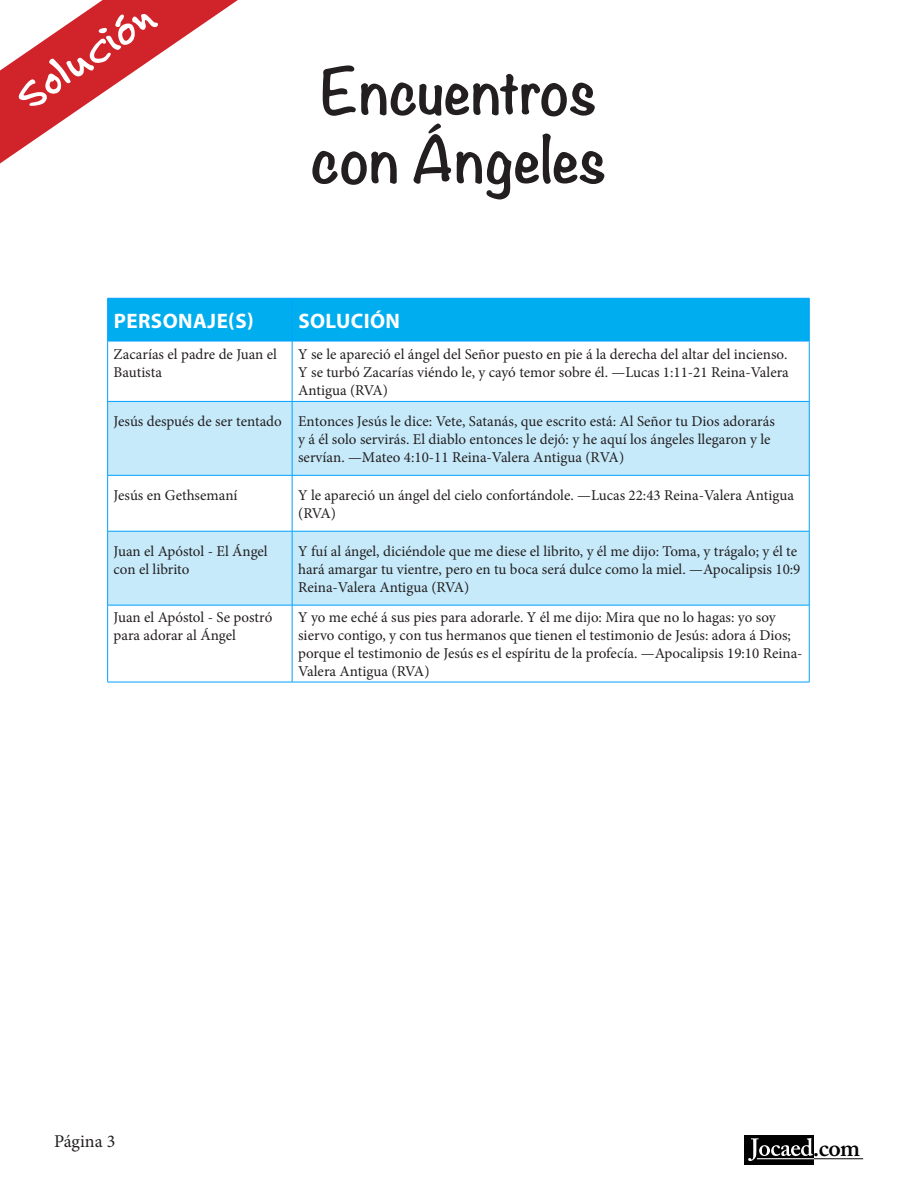
<style>
.page{position:relative;width:918px;height:1188px;background:#fff}
.page>*{position:absolute;margin:0;border:0;box-sizing:border-box;transform-origin:0 0}
.t1{font:700 57px/68.4px "Noteworthy";color:#231f20}
.t2{font:700 45.9px "Felt Tip Roman";color:#fff}
.t3{font:600 24.45px "Adobe Caslon Pro";color:#010101}
.t4{font:700 21px "Myriad Pro";letter-spacing:.02em;color:#fff}
.t5{font:18px "Minion Pro";letter-spacing:-.005em;color:#231f20}
.t6{font:15px/18px "Minion Pro";color:#231f20}
</style>
<div class="page">
<div style="left:744px;top:1135px;width:119px;height:30px;background:#010101"></div>
<div style="left:814px;top:1135px;width:49px;height:30px;background:#fff"></div>
<svg style="left:748px;top:1138px;width:111px;height:23px"></svg>
<hr style="left:757px;top:1158px;width:57px;height:1px;background:#fff">
<hr style="left:814px;top:1158px;width:49px;height:1px;background:#231f20">
<div style="left:108px;top:299px;width:701px;height:42px;background:#00aeef"></div>
<svg style="left:108px;top:402px;width:701px;height:203px;fill:#c6eafa"></svg>
<hr style="left:107px;top:298px;width:185px;height:1px;background:#00a1ff">
<hr style="left:107px;top:298px;width:1px;height:43px;background:#00a1ff">
<hr style="left:292px;top:298px;width:517px;height:1px;background:#00a1ff">
<hr style="left:292px;top:298px;width:1px;height:43px;background:#00a1ff">
<hr style="left:809px;top:298px;width:1px;height:43px;background:#00a1ff">
<hr style="left:107px;top:341px;width:185px;height:1px;background:#00a1ff">
<hr style="left:107px;top:341px;width:1px;height:60px;background:#00a1ff">
<hr style="left:292px;top:341px;width:517px;height:1px;background:#00a1ff">
<hr style="left:292px;top:341px;width:1px;height:60px;background:#00a1ff">
<hr style="left:809px;top:341px;width:1px;height:60px;background:#00a1ff">
<hr style="left:107px;top:401px;width:185px;height:1px;background:#00a1ff">
<hr style="left:107px;top:402px;width:1px;height:73px;background:#00a1ff">
<hr style="left:292px;top:401px;width:517px;height:1px;background:#00a1ff">
<hr style="left:292px;top:402px;width:1px;height:73px;background:#00a1ff">
<hr style="left:809px;top:402px;width:1px;height:73px;background:#00a1ff">
<hr style="left:107px;top:475px;width:185px;height:1px;background:#00a1ff">
<hr style="left:107px;top:476px;width:1px;height:55px;background:#00a1ff">
<hr style="left:292px;top:475px;width:517px;height:1px;background:#00a1ff">
<hr style="left:292px;top:476px;width:1px;height:55px;background:#00a1ff">
<hr style="left:809px;top:476px;width:1px;height:55px;background:#00a1ff">
<hr style="left:107px;top:531px;width:185px;height:1px;background:#00a1ff">
<hr style="left:107px;top:531px;width:1px;height:74px;background:#00a1ff">
<hr style="left:292px;top:531px;width:517px;height:1px;background:#00a1ff">
<hr style="left:292px;top:531px;width:1px;height:74px;background:#00a1ff">
<hr style="left:809px;top:531px;width:1px;height:74px;background:#00a1ff">
<hr style="left:107px;top:605px;width:185px;height:1px;background:#00a1ff">
<hr style="left:107px;top:605px;width:1px;height:77px;background:#00a1ff">
<hr style="left:292px;top:605px;width:517px;height:1px;background:#00a1ff">
<hr style="left:292px;top:605px;width:1px;height:77px;background:#00a1ff">
<hr style="left:809px;top:605px;width:1px;height:77px;background:#00a1ff">
<hr style="left:107px;top:682px;width:185px;height:1px;background:#00a1ff">
<hr style="left:292px;top:682px;width:517px;height:1px;background:#00a1ff">
<svg style="left:0;top:0;width:238px;height:163px"></svg>
<h2 class="t2" style="left:4px;top:76px;width:159px;rotate:-35deg">Solución</h2>
<h1 class="t1" style="left:311px;top:56px;width:297px">Encuentros con Ángeles</h1>
<h3 class="t4" style="left:114px;top:307px;width:141px">PERSONAJE(S)</h3>
<h3 class="t4" style="left:298px;top:307px;width:103px">SOLUCIÓN</h3>
<p class="t6" style="left:114px;top:345px;width:165px">Zacarías el padre de Juan el<br>Bautista</p>
<p class="t6" style="left:298px;top:345px;width:492px;text-align:justify">Y se le apareció el ángel del Señor puesto en pie á la derecha del altar del incienso.<br>Y se turbó Zacarías viéndo le, y cayó temor sobre él. —Lucas 1:11-21 Reina-Valera Antigua (RVA)</p>
<p class="t6" style="left:298px;top:412px;width:478px;text-indent:-184px">Jesús después de ser tentado Entonces Jesús le dice: Vete, Satanás, que escrito está: Al Señor tu Dios adorarás y á él solo servirás. El diablo entonces le dejó: y he aquí los ángeles llegaron y le servían. —Mateo 4:10-11 Reina-Valera Antigua (RVA)</p>
<p class="t6" style="left:114px;top:486px;width:125px">Jesús en Gethsemaní</p>
<p class="t6" style="left:298px;top:486px;width:497px">Y le apareció un ángel del cielo confortándole. —Lucas 22:43 Reina-Valera Antigua (RVA)</p>
<p class="t6" style="left:114px;top:542px;width:156px">Juan el Apóstol - El Ángel con el librito</p>
<p class="t6" style="left:298px;top:542px;width:504px">Y fuí al ángel, diciéndole que me diese el librito, y él me dijo: Toma, y trágalo; y él te hará amargar tu vientre, pero en tu boca será dulce como la miel. —Apocalipsis 10:9<br>Reina-Valera Antigua (RVA)</p>
<p class="t6" style="left:114px;top:608px;width:160px">Juan el Apóstol - Se postró para adorar al Ángel</p>
<p class="t6" style="left:298px;top:608px;width:506px">Y yo me eché á sus pies para adorarle. Y él me dijo: Mira que no lo hagas: yo soy siervo contigo, y con tus hermanos que tienen el testimonio de Jesús: adora á Dios; porque el testimonio de Jesús es el espíritu de la profecía. —Apocalipsis 19:10 Reina-Valera Antigua (RVA)</p>
<p class="t5" style="left:54px;top:1129px;width:63px">Página 3</p>
<h3 class="t3" style="left:813px;top:1133px;width:49px">.com</h3>
</div>
